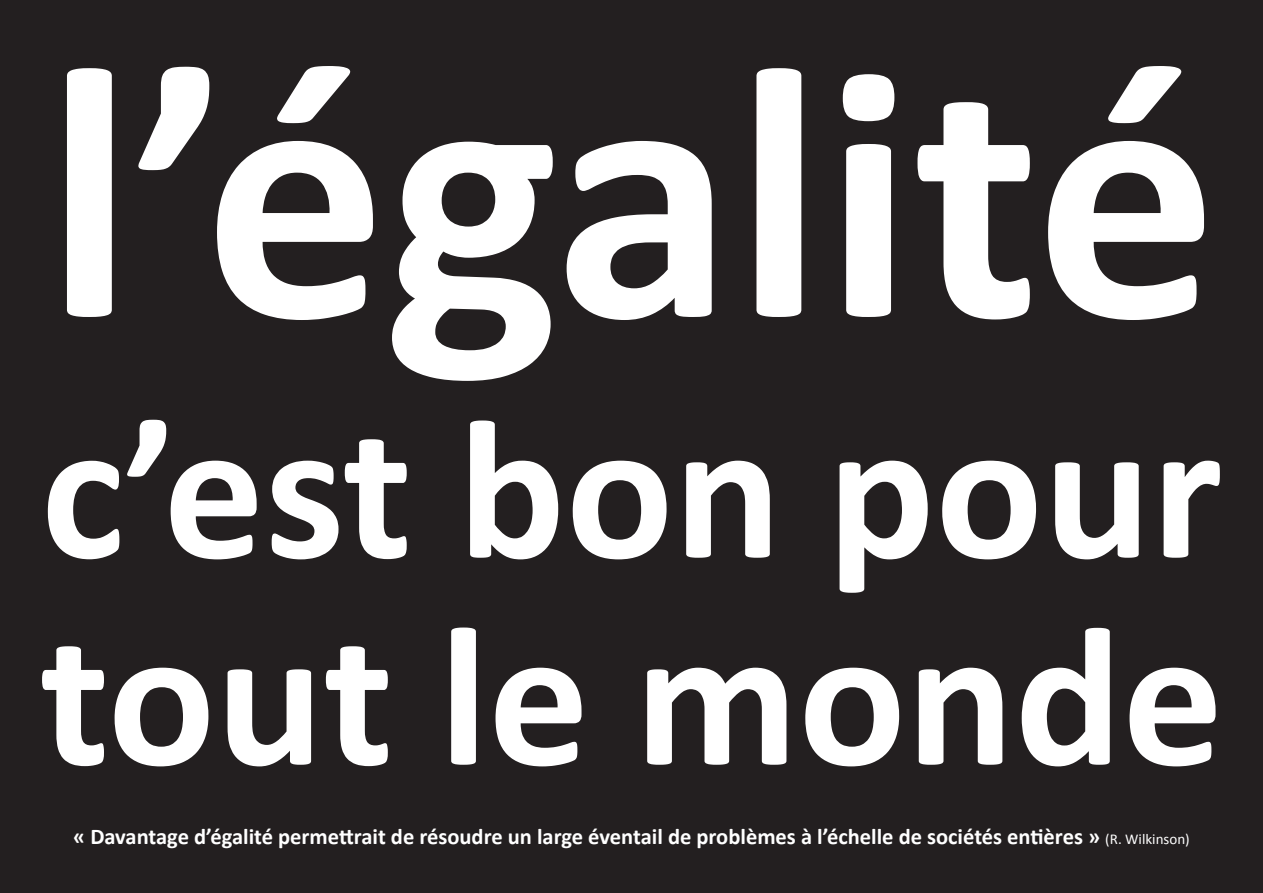
<style>
.page{position:relative;width:1263px;height:893px;background:#231f20}
.page>*{position:absolute;margin:0;border:0;box-sizing:border-box;transform-origin:0 0}
.t1{font:700 364.5px "Calibri";color:#fff}
.t2{font:700 201px/207px "Calibri";color:#fff}
.t3{font:700 22.5px "Calibri";color:#fff}
.s1{font-weight:400;font-size:15px}
</style>
<div class="page">
<h1 class="t1" style="left:45px;top:-63px;width:1175px">l’égalité</h1>
<h2 class="t2" style="left:40px;top:380px;width:1185px">c’est bon pour tout le monde</h2>
<p class="t3" style="left:73px;top:821px;width:1118px">« Davantage d’égalité permettrait de résoudre un large éventail de problèmes à l’échelle de sociétés entières » <span class="s1">(R. Wilkinson)</span></p>
</div>
